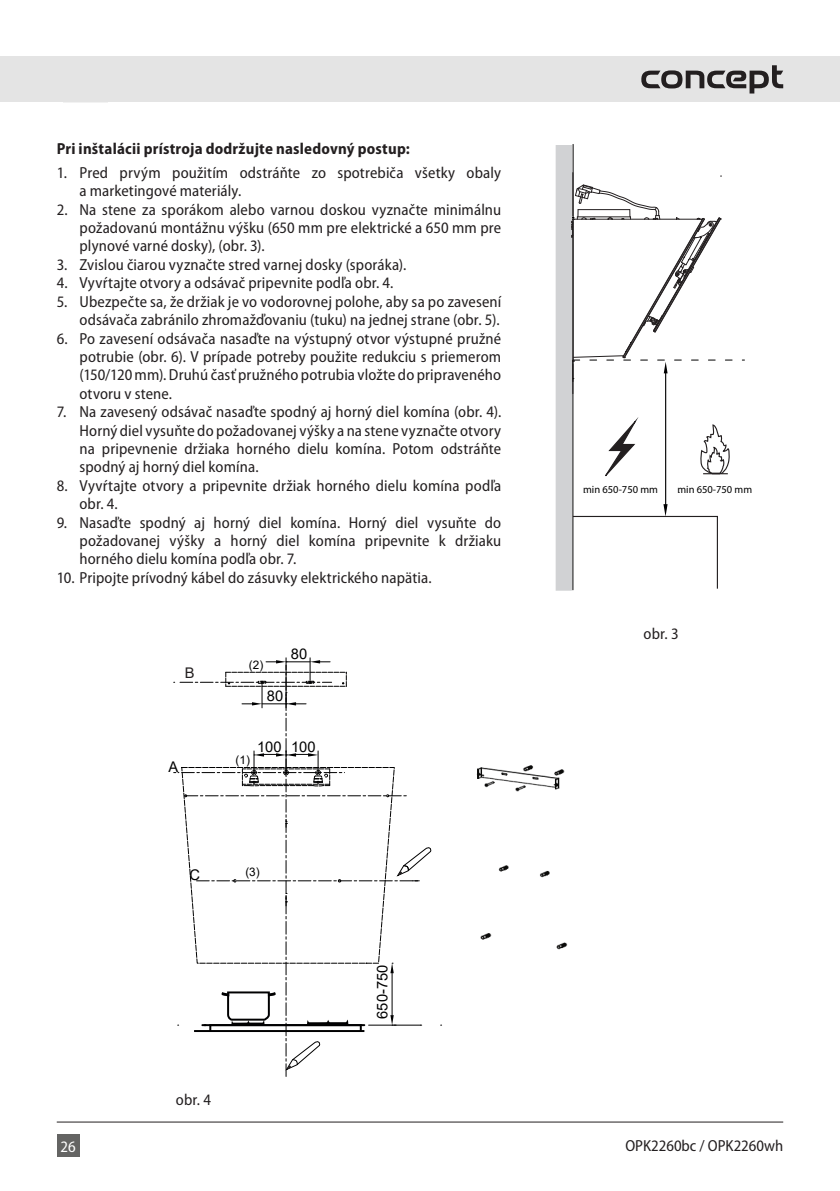
<style>
.page{position:relative;width:840px;height:1191px;background:#fff}
.page>*{position:absolute;margin:0;border:0;box-sizing:border-box;transform-origin:0 0}
.t1{font:semi-condensed 16px/18.4px "Myriad Pro";letter-spacing:.01em;color:#231f20;text-align:justify}
.t2{font:700 semi-condensed 16px "Myriad Pro";letter-spacing:.015em;color:#231f20}
.t3{font:semi-condensed 16px "Myriad Pro";color:#fff}
.t4{font:14.8px "Arial";color:#000001}
.t5{font:14.6px "Arial";color:#231f20}
.t6{font:11.8px "Arial";color:#000001}
.t7{font:10.6px "Myriad Pro";color:#000001}
.s1{font-family:"Arial"}
</style>
<div class="page">
<div style="left:57px;top:1134px;width:22px;height:23px;background:#646463"></div>
<svg style="left:54px;top:56px;width:63px;height:47px"></svg>
<hr style="left:57px;top:1121px;width:725px;height:1px;background:#231f20">
<div style="left:0;top:57px;width:839px;height:45px;background:#e4e4e4"></div>
<svg style="left:641px;top:65px;width:141px;height:29px"></svg>
<img style="left:476px;top:765px;width:92px;height:185px">
<hr style="left:572px;top:144px;width:1px;height:73px;background:#000001">
<hr style="left:572px;top:361px;width:1px;height:229px;background:#000001">
<hr style="left:664px;top:369px;width:1px;height:140px;background:#000001">
<svg style="left:571px;top:504px;width:147px;height:86px"></svg>
<svg style="left:605px;top:420px;width:31px;height:57px"></svg>
<svg style="left:700px;top:424px;width:29px;height:51px"></svg>
<div style="left:556px;top:145px;width:15px;height:445px;background:#d1d2d4"></div>
<div style="left:555px;top:145px;width:16px;height:445px;border:1px solid #d1d2d4"></div>
<hr style="left:572px;top:173px;width:1px;height:43px;background:#231f20">
<hr style="left:572px;top:364px;width:1px;height:30px;background:#231f20">
<svg style="left:571px;top:185px;width:173px;height:196px"></svg>
<svg style="left:173px;top:658px;width:258px;height:418px"></svg>
<p class="t2" style="left:57px;top:139px;width:354px">Pri inštalácii prístroja dodržujte nasledovný postup:</p>
<p class="t1" style="left:79px;top:164px;width:423px;text-indent:-23px">1. Pred prvým použitím odstráňte zo spotrebiča všetky obaly a marketingové materiály.</p>
<p class="t1" style="left:79px;top:200px;width:423px;text-indent:-23px">2. Na stene za sporákom alebo varnou doskou vyznačte minimálnu požadovanú montážnu výšku (650 mm pre elektrické a 650 mm pre plynové varné dosky), (obr. 3).</p>
<p class="t1" style="left:57px;top:256px;width:351px">3. Zvislou čiarou vyznačte stred varnej dosky (sporáka).</p>
<p class="t1" style="left:57px;top:274px;width:338px">4. Vyvŕtajte otvory a odsávač pripevnite podľa obr. 4.</p>
<p class="t1" style="left:57px;top:292px;width:446px;text-align:right">5. Ubezpečte sa, že držiak je vo vodorovnej polohe, aby sa po zavesení odsávača zabránilo zhromažďovaniu (tuku) na jednej strane (obr. 5).</p>
<p class="t1" style="left:79px;top:329px;width:423px;text-indent:-23px">6. Po zavesení odsávača nasaďte na výstupný otvor výstupné pružné potrubie (obr. 6). V prípade potreby použite redukciu s priemerom (150/120 mm). Druhú časť pružného potrubia vložte do pripraveného otvoru v stene.</p>
<p class="t1" style="left:79px;top:403px;width:423px;text-indent:-23px">7. Na zavesený odsávač nasaďte spodný aj horný diel komína (obr. 4).<br>Horný diel vysuňte do požadovanej výšky a na stene vyznačte otvory na pripevnenie držiaka horného dielu komína. Potom odstráňte spodný aj horný diel komína.</p>
<p class="t1" style="left:79px;top:476px;width:423px;text-indent:-23px">8. Vyvŕtajte otvory a pripevnite držiak horného dielu komína podľa obr. 4.</p>
<p class="t1" style="left:79px;top:513px;width:423px;text-indent:-23px">9. Nasaďte spodný aj horný diel komína. Horný diel vysuňte do požadovanej výšky a horný diel komína pripevnite k držiaku horného dielu komína podľa obr. 7.</p>
<p class="t1" style="left:57px;top:568px;width:376px">10. Pripojte prívodný kábel do zásuvky elektrického napätia.</p>
<p class="t5" style="left:185px;top:663px;width:11px">B</p>
<p class="t4" style="left:168px;top:756px;width:11px">A</p>
<p class="t6" style="left:249px;top:656px;width:16px">(2)</p>
<p class="t4" style="left:267px;top:686px;width:18px">80</p>
<p class="t4" style="left:291px;top:644px;width:18px">80</p>
<p class="t6" style="left:235px;top:751px;width:16px">(1)</p>
<p class="t4" style="left:257px;top:737px;width:60px">100 100</p>
<p class="t4" style="left:189px;top:864px;width:12px">C</p>
<p class="t6" style="left:245px;top:863px;width:16px">(3)</p>
<p class="t1" style="left:176px;top:1091px;width:36px">obr. 4</p>
<p class="t4" style="left:372px;top:1018px;width:55px;rotate:-90deg">650-750</p>
<p class="t7" style="left:583px;top:483px;width:76px"><span class="s1">65</span>min 650-750 mm</p>
<p class="t7" style="left:677px;top:483px;width:76px"><span class="s1">65</span>min 650-750 mm</p>
<p class="t1" style="left:643px;top:624px;width:36px">obr. 3</p>
<p class="t3" style="left:60px;top:1138px;width:17px">26</p>
<p class="t1" style="left:625px;top:1136px;width:159px">OPK2260bc / OPK2260wh</p>
</div>
